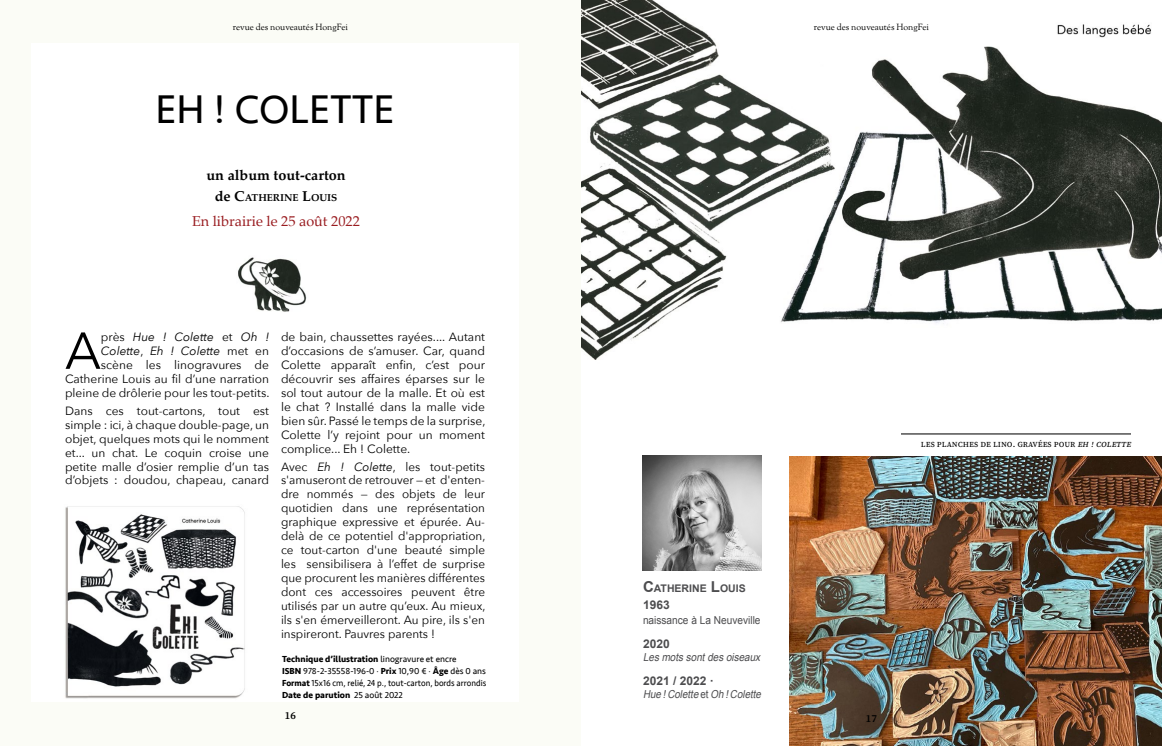
<style>
.page{position:relative;width:1162px;height:746px;background:#fff}
.page>*{position:absolute;margin:0;border:0;box-sizing:border-box;transform-origin:0 0}
.t1{font:51.3px "Avenir Next";color:#000}
.t2{font:41.1px "Seravek";color:#000}
.t3{font:14.4px "Palatino";color:#991c20}
.t4{font:700 14.4px "Palatino";color:#000}
.t5{font:12px/13.9px "Avenir Next";color:#000;text-align:justify}
.t6{font:700 12px "Arial";color:#4d4d4f}
.t7{font:italic 11px "Arial";color:#4d4d4f;scale:.89 1}
.t8{font:11px "Arial";color:#4d4d4f;scale:.92 1}
.t9{font:italic 11px "Arial";color:#4d4d4f;scale:.9 1}
.t10{font:600 10.6px "Source Serif Pro";color:#000}
.t11{font:700 10.5px "Arial";color:#4d4d4f}
.t12{font:700 10.1px "Palatino";color:#000}
.t13{font:9.3px "Source Serif Pro";color:#000;scale:.95 1}
.t14{font:9px/12px "Seravek";color:#000}
.t15{font:8.9px "OFL Goudy St M";color:#000}
.s1{font-size:14.4px}
.s2{font-style:italic}
.s3{font-weight:700}
.s4{font-size:15px}
.s5{font-style:normal}
</style>
<div class="page">
<img style="left:581px;top:0;width:581px;height:360px">
<div style="left:0;top:0;width:581px;height:745px;background:#fbfcf6"></div>
<div style="left:31px;top:44px;width:488px;height:658px;background:#fff"></div>
<img style="left:65px;top:506px;width:180px;height:193px">
<img style="left:238px;top:257px;width:69px;height:55px">
<img style="left:643px;top:455px;width:119px;height:115px">
<img style="left:790px;top:456px;width:372px;height:289px">
<hr style="left:901px;top:433px;width:230px;height:1px;background:#000">
<p class="t15" style="left:233px;top:22px;width:117px">revue des nouveautés HongFei</p>
<p class="t15" style="left:814px;top:22px;width:117px">revue des nouveautés HongFei</p>
<h2 class="t2" style="left:155px;top:77px;width:241px">EH ! COLETTE</h2>
<p class="t4" style="left:206px;top:162px;width:141px">un album tout-carton</p>
<p class="t12" style="left:215px;top:189px;width:124px"><span class="s1">de</span> <span class="s1">C</span>ATHERINE <span class="s1">L</span>OUIS</p>
<p class="t3" style="left:192px;top:209px;width:170px">En librairie le 25 août 2022</p>
<p class="t5" style="left:65px;top:329px;width:206px;text-align:right">près <span class="s2">Hue ! Colette</span> et <span class="s2">Oh !<br>Colette</span>, <span class="s2">Eh ! Colette</span> met en<br>scène les linogravures de<br>Catherine Louis au fil d’une narration pleine de drôlerie pour les tout-petits.</p>
<p class="t5" style="left:65px;top:403px;width:206px">Dans ces tout-cartons, tout est simple : ici, à chaque double-page, un objet, quelques mots qui le nomment et... un chat. Le coquin croise une petite malle d’osier remplie d’un tas d’objets : doudou, chapeau, canard</p>
<h1 class="t1" style="left:65px;top:307px;width:37px">A</h1>
<p class="t5" style="left:281px;top:329px;width:206px">de bain, chaussettes rayées.... Autant d’occasions de s’amuser. Car, quand Colette apparaît enfin, c’est pour découvrir ses affaires éparses sur le sol tout autour de la malle. Et où est le chat ? Installé dans la malle vide bien sûr. Passé le temps de la surprise, Colette l’y rejoint pour un moment complice... Eh ! Colette.</p>
<p class="t5" style="left:281px;top:458px;width:206px">Avec <span class="s2">Eh ! Colette</span>, les tout-petits s'amuseront de retrouver — et d'enten&shy;dre nommés — des objets de leur quotidien dans une représentation graphique expressive et épurée. Au&shy;delà de ce potentiel d'appropriation, ce tout-carton d'une beauté simple les sensibilisera à l’effet de surprise que procurent les manières différentes dont ces accessoires peuvent être utilisés par un autre qu’eux. Au mieux, ils s'en émerveilleront. Au pire, ils s'en inspireront. Pauvres parents !</p>
<p class="t14" style="left:282px;top:653px;width:206px"><span class="s3">Technique d’illustration</span> linogravure et encre<br><span class="s3">ISBN</span> 978-2-35558-196-0 · <span class="s3">Prix</span> 10,90 € · <span class="s3">Âge</span> dès 0 ans <span class="s3">Format</span> 15x16 cm, relié, 24 p., tout-carton, bords arrondis <span class="s3">Date de parution</span> 25 août 2022</p>
<p class="t11" style="left:643px;top:581px;width:104px"><span class="s4">C</span>ATHERINE <span class="s4">L</span>OUIS</p>
<p class="t6" style="left:643px;top:597px;width:28px">1963</p>
<p class="t8" style="left:643px;top:613px;width:129px">naissance à La Neuveville</p>
<p class="t6" style="left:643px;top:636px;width:28px">2020</p>
<p class="t9" style="left:643px;top:650px;width:135px">Les mots sontdes oiseaux</p>
<p class="t6" style="left:643px;top:673px;width:72px">2021 / 2022 ·</p>
<p class="t7" style="left:643px;top:687px;width:137px">Hue !Colette <span class="s5">e t</span> Oh !Colette</p>
<p class="t10" style="left:285px;top:708px;width:13px">16</p>
<p class="t10" style="left:866px;top:711px;width:13px">17</p>
<p class="t13" style="left:921px;top:437px;width:225px">Les planches de lino. gravées pour <span class="s2">Eh !Colette</span></p>
</div>
